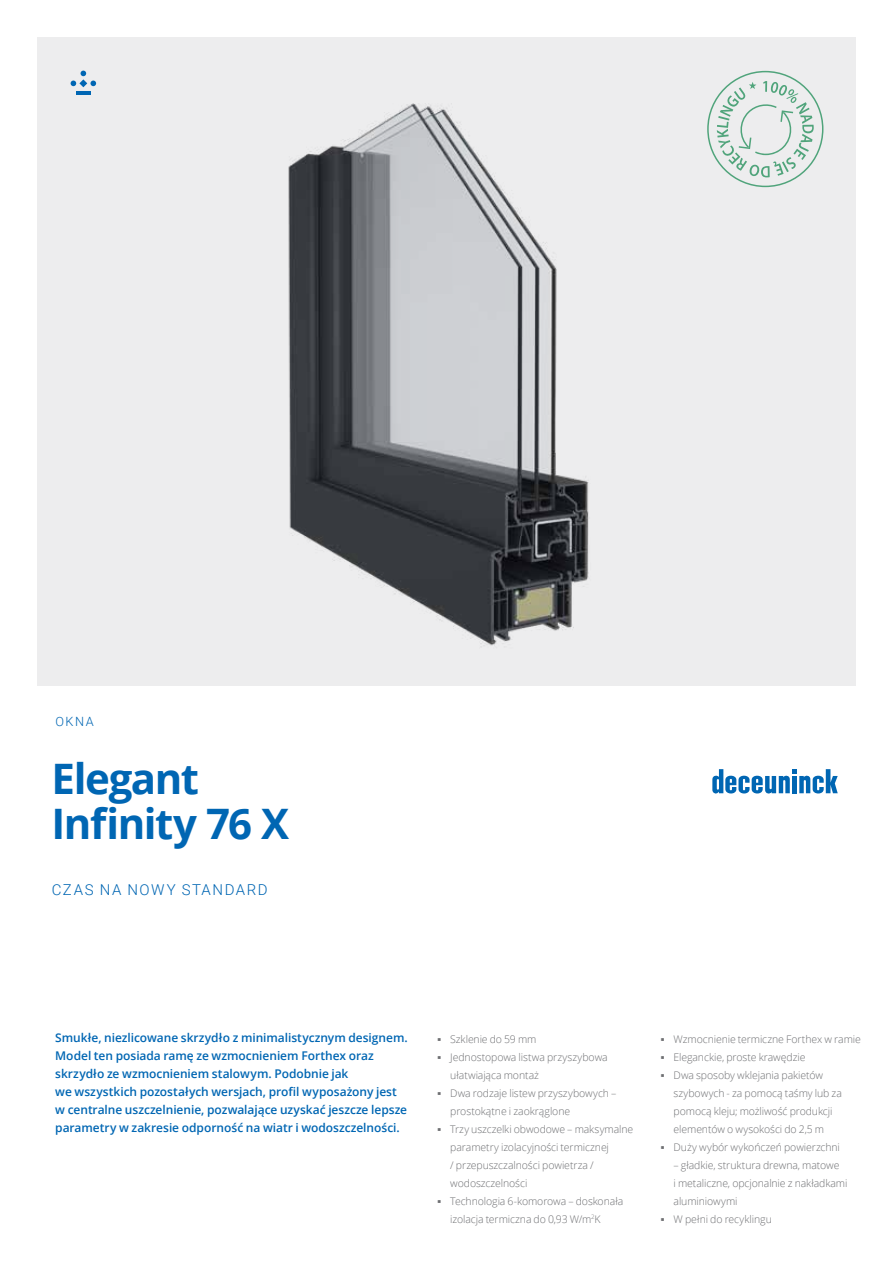
<style>
.page{position:relative;width:893px;height:1263px;background:#fff}
.page>*{position:absolute;margin:0;border:0;box-sizing:border-box;transform-origin:0 0}
.t1{font:700 42px/45px "Open Sans";letter-spacing:-.035em;color:#0066b3}
.t2{font:300 15px "Roboto";letter-spacing:.105em;color:#0066b3}
.t3{font:300 12.75px "Roboto";color:#0066b3}
.t4{font:600 12px/18px "Open Sans";letter-spacing:-.005em;color:#0066b3}
.t5{font:300 10.5px/18px "Open Sans";letter-spacing:-.01em;color:#6d6e71}
.s1{font-family:"Arial";font-weight:700}
</style>
<div class="page">
<div style="left:37px;top:37px;width:819px;height:648px;background:#ededee"></div>
<hr style="left:76px;top:91px;width:14px;height:4px;background:#0066b3">
<svg style="left:71px;top:71px;width:25px;height:16px"></svg>
<svg style="left:707px;top:71px;width:116px;height:116px"></svg>
<img style="left:288px;top:103px;width:301px;height:543px">
<svg style="left:712px;top:769px;width:126px;height:25px"></svg>
<p class="t3" style="left:55px;top:712px;width:40px">OKNA</p>
<h1 class="t1" style="left:51px;top:755px;width:239px">Elegant<br>Infinity 76 X</h1>
<h2 class="t2" style="left:52px;top:879px;width:218px">CZAS NA NOWY STANDARD</h2>
<p class="t4" style="left:55px;top:1028px;width:354px">Smukłe, niezlicowane skrzydło z minimalistycznym designem.<br>Model ten posiada ramę ze wzmocnieniem Forthex oraz skrzydło ze wzmocnieniem stalowym. Podobnie jak<br>we wszystkich pozostałych wersjach, profil wyposażony jest w centralne uszczelnienie, pozwalające uzyskać jeszcze lepsze parametry w zakresie odporność na wiatr i wodoszczelności.</p>
<p class="t5" style="left:437px;top:1029px;width:100px"><span class="s1">▪</span> Szklenie do 59 mm</p>
<p class="t5" style="left:450px;top:1047px;width:159px;text-indent:-13px"><span class="s1">▪</span> Jednostopowa listwa przyszybowa ułatwiająca montaż</p>
<p class="t5" style="left:450px;top:1083px;width:168px;text-indent:-13px"><span class="s1">▪</span> Dwa rodzaje listew przyszybowych – prostokątne i zaokrąglone</p>
<p class="t5" style="left:450px;top:1119px;width:185px;text-indent:-13px"><span class="s1">▪</span> Trzy uszczelki obwodowe – maksymalne parametry izolacyjności termicznej<br>/ przepuszczalności powietrza / wodoszczelności</p>
<p class="t5" style="left:450px;top:1191px;width:175px;text-indent:-13px"><span class="s1">▪</span> Technologia 6-komorowa – doskonała izolacja termiczna do 0,93 W/m<sup>2</sup>K</p>
<p class="t5" style="left:661px;top:1029px;width:202px"><span class="s1">▪</span> Wzmocnienie termiczne Forthex w ramie</p>
<p class="t5" style="left:661px;top:1047px;width:146px"><span class="s1">▪</span> Eleganckie, proste krawędzie</p>
<p class="t5" style="left:674px;top:1065px;width:170px;text-indent:-13px"><span class="s1">▪</span> Dwa sposoby wklejania pakietów szybowych - za pomocą taśmy lub za pomocą kleju; możliwość produkcji elementów o wysokości do 2,5 m</p>
<p class="t5" style="left:661px;top:1137px;width:181px"><span class="s1">▪</span> Duży wybór wykończeń powierzchni</p>
<p class="t5" style="left:674px;top:1155px;width:175px">– gładkie, struktura drewna, matowe<br>i metaliczne, opcjonalnie z nakładkami aluminiowymi</p>
<p class="t5" style="left:661px;top:1209px;width:113px"><span class="s1">▪</span> W pełni do recyklingu</p>
</div>
